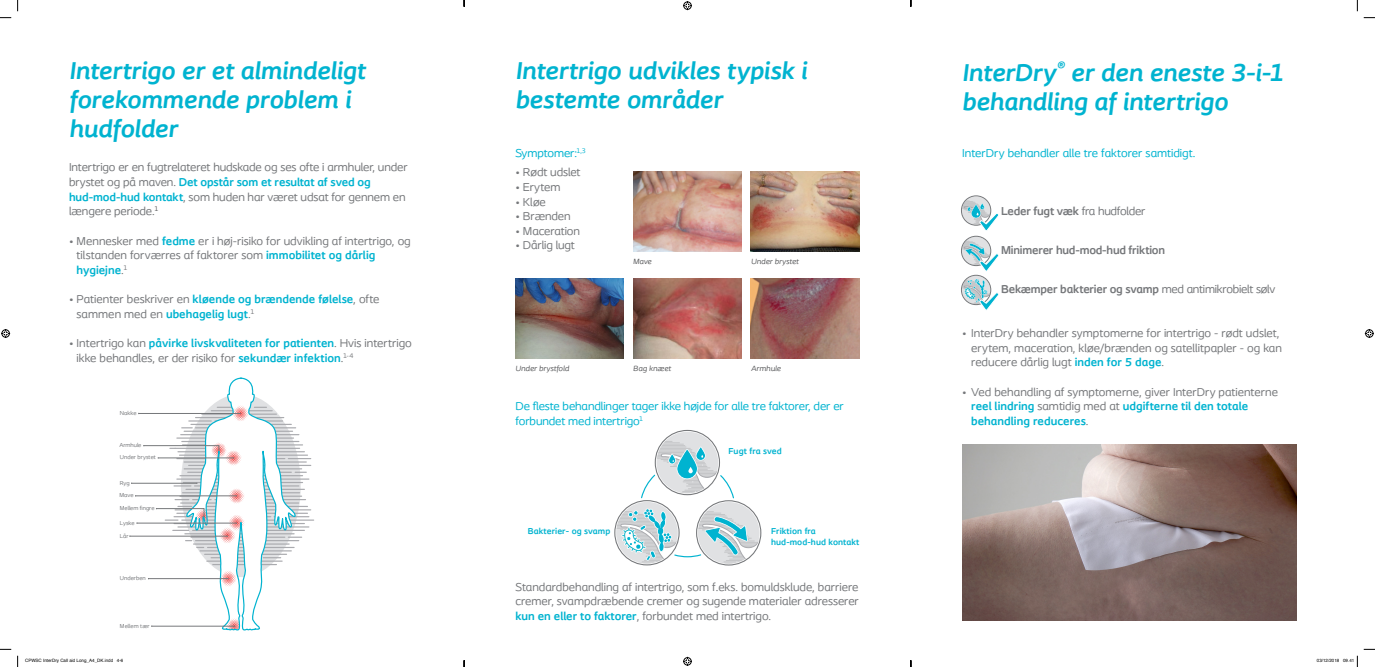
<style>
.page{position:relative;width:1375px;height:667px;background:#fff}
.page>*{position:absolute;margin:0;border:0;box-sizing:border-box;transform-origin:0 0}
.t1{font:italic 700 25.5px/29.2px "Coloplast";letter-spacing:-.005em;color:#00b3d0}
.t2{font:12px/14.6px "Coloplast";color:#76787b}
.t3{font:12px/14.6px "Coloplast";letter-spacing:-.005em;color:#00b3d0}
.t4{font:700 12px "Coloplast";letter-spacing:-.015em;color:#76787b}
.t5{font:700 12px/14.6px "Coloplast";letter-spacing:.005em;color:#00b3d0}
.t6{font:700 9px/10.5px "Coloplast";letter-spacing:.01em;color:#00b3d0}
.t7{font:italic 7.88px "Coloplast";letter-spacing:.01em;color:#57585a}
.t8{font:6px "Coloplast";letter-spacing:.01em;color:#76787b}
.t9{font:4.5px "Helvetica";color:#000}
.s1{font-weight:700;color:#00b3d0}
.s2{font-weight:400;color:#76787b}
.s3{font-weight:400}
</style>
<div class="page">
<svg style="left:615px;top:430px;width:146px;height:135px"></svg>
<div style="left:696px;top:500px;width:65px;height:65px;border:1px solid #76787b;border-radius:50%"></div>
<img style="left:962px;top:444px;width:335px;height:176px">
<img style="left:751px;top:279px;width:108px;height:80px">
<img style="left:633px;top:171px;width:109px;height:80px">
<img style="left:633px;top:279px;width:109px;height:80px">
<img style="left:751px;top:171px;width:108px;height:80px">
<hr style="left:182px;top:519px;width:132px;height:1px;background:#aaabaf">
<svg style="left:130px;top:377px;width:181px;height:254px"></svg>
<svg style="left:961px;top:196px;width:38px;height:114px"></svg>
<img style="left:515px;top:279px;width:109px;height:80px">
<svg style="left:0;top:17px;width:11px;height:2px"></svg>
<svg style="left:1363px;top:17px;width:12px;height:2px"></svg>
<svg style="left:17px;top:0;width:2px;height:11px"></svg>
<svg style="left:17px;top:655px;width:2px;height:12px"></svg>
<svg style="left:683px;top:1px;width:9px;height:9px"></svg>
<svg style="left:683px;top:657px;width:9px;height:9px"></svg>
<svg style="left:1px;top:329px;width:9px;height:9px"></svg>
<svg style="left:1365px;top:329px;width:9px;height:9px"></svg>
<svg style="left:1356px;top:649px;width:19px;height:18px"></svg>
<h1 class="t1" style="left:69px;top:55px;width:298px">Intertrigo er et almindeligt forekommende problem i hudfolder</h1>
<p class="t2" style="left:69px;top:160px;width:340px">Intertrigo er en fugtrelateret hudskade og ses ofte i armhuler, under brystet og på maven. <span class="s1">Det opstår som et resultat af sved og hud-mod-hud kontakt</span>, som huden har været udsat for gennem en længere periode.<sup>1</sup></p>
<p class="t2" style="left:77px;top:233px;width:336px;text-indent:-8px">• Mennesker med <span class="s1">fedme</span> er i høj-risiko for udvikling af intertrigo, og tilstanden forværres af faktorer som <span class="s1">immobilitet og dårlig hygiejne</span>.<sup>1</sup></p>
<p class="t5" style="left:77px;top:292px;width:304px;text-indent:-8px"><span class="s2">• Patienter beskriver en</span> kløende og brændende følelse<span class="s2">, ofte sammen med en</span> ubehagelig lugt<span class="s2">.</span><sup>1</sup></p>
<p class="t2" style="left:77px;top:335px;width:337px;text-indent:-8px">• Intertrigo kan <span class="s1">påvirke livskvaliteten for patienten</span>. Hvis intertrigo ikke behandles, er der risiko for <span class="s1">sekundær infektion</span>.<sup>1-4</sup></p>
<p class="t8" style="left:120px;top:409px;width:18px">Nakke</p>
<p class="t8" style="left:119px;top:442px;width:24px">Armhule</p>
<p class="t8" style="left:120px;top:454px;width:38px">Under brystet</p>
<p class="t8" style="left:120px;top:479px;width:11px">Ryg</p>
<p class="t8" style="left:119px;top:491px;width:16px">Mave</p>
<p class="t8" style="left:120px;top:504px;width:36px">Mellem fingre</p>
<p class="t8" style="left:120px;top:519px;width:16px">Lyske</p>
<p class="t8" style="left:120px;top:532px;width:10px">Lår</p>
<p class="t8" style="left:120px;top:574px;width:27px">Underben</p>
<p class="t8" style="left:120px;top:622px;width:31px">Mellem tær</p>
<h1 class="t1" style="left:515px;top:55px;width:293px">Intertrigo udvikles typisk i bestemte områder</h1>
<p class="t3" style="left:515px;top:145px;width:72px">Symptomer:<sup>1,3</sup></p>
<p class="t2" style="left:515px;top:165px;width:66px">• Rødt udslet</p>
<p class="t2" style="left:515px;top:179px;width:46px">• Erytem</p>
<p class="t2" style="left:515px;top:194px;width:32px">• Kløe</p>
<p class="t2" style="left:515px;top:209px;width:56px">• Brænden</p>
<p class="t2" style="left:515px;top:223px;width:66px">• Maceration</p>
<p class="t2" style="left:515px;top:238px;width:61px">• Dårlig lugt</p>
<p class="t7" style="left:633px;top:257px;width:20px">Mave</p>
<p class="t7" style="left:515px;top:364px;width:55px">Under brystfold</p>
<p class="t7" style="left:633px;top:364px;width:40px">Bag knæet</p>
<p class="t7" style="left:751px;top:257px;width:49px">Under brystet</p>
<p class="t7" style="left:751px;top:364px;width:31px">Armhule</p>
<p class="t3" style="left:515px;top:399px;width:330px">De fleste behandlinger tager ikke højde for alle tre faktorer, der er forbundet med intertrigo<sup>1</sup></p>
<p class="t6" style="left:528px;top:526px;width:84px">Bakterier- og svamp</p>
<p class="t6" style="left:728px;top:446px;width:55px">Fugt fra sved</p>
<p class="t6" style="left:771px;top:526px;width:90px">Friktion fra hud-mod-hud kontakt</p>
<p class="t2" style="left:515px;top:579px;width:345px;text-align:justify">Standardbehandling af intertrigo, som f.eks. bomuldsklude, barriere cremer, svampdræbende cremer og sugende materialer adresserer <span class="s1">kun en eller to faktorer</span>, forbundet med intertrigo.</p>
<h1 class="t1" style="left:962px;top:58px;width:323px">InterDry<sup>®</sup> er den eneste 3-i-1 behandling af intertrigo</h1>
<p class="t3" style="left:962px;top:145px;width:235px">InterDry behandler alle tre faktorer samtidigt.</p>
<p class="t4" style="left:1001px;top:204px;width:146px">Leder fugt væk <span class="s3">fra hudfolder</span></p>
<p class="t4" style="left:1001px;top:243px;width:165px">Minimerer hud-mod-hud friktion</p>
<p class="t4" style="left:1001px;top:282px;width:276px">Bekæmper bakterier og svamp <span class="s3">med antimikrobielt sølv</span></p>
<p class="t2" style="left:971px;top:326px;width:312px;text-indent:-9px">• InterDry behandler symptomerne for intertrigo - rødt udslet, erytem, maceration, kløe/brænden og satellitpapler - og kan reducere dårlig lugt <span class="s1">inden for 5 dage</span>.</p>
<p class="t2" style="left:971px;top:384px;width:308px;text-indent:-9px">• Ved behandling af symptomerne, giver InterDry patienterne <span class="s1">reel lindring</span> samtidig med at <span class="s1">udgifterne til den totale behandling reduceres</span>.</p>
<p class="t9" style="left:25px;top:657px;width:100px">CPWSC InterDry Call aid Long_A4_DK.indd 4-6</p>
<p class="t9" style="left:1316px;top:657px;width:39px">03/12/2018 09.41</p>
</div>
